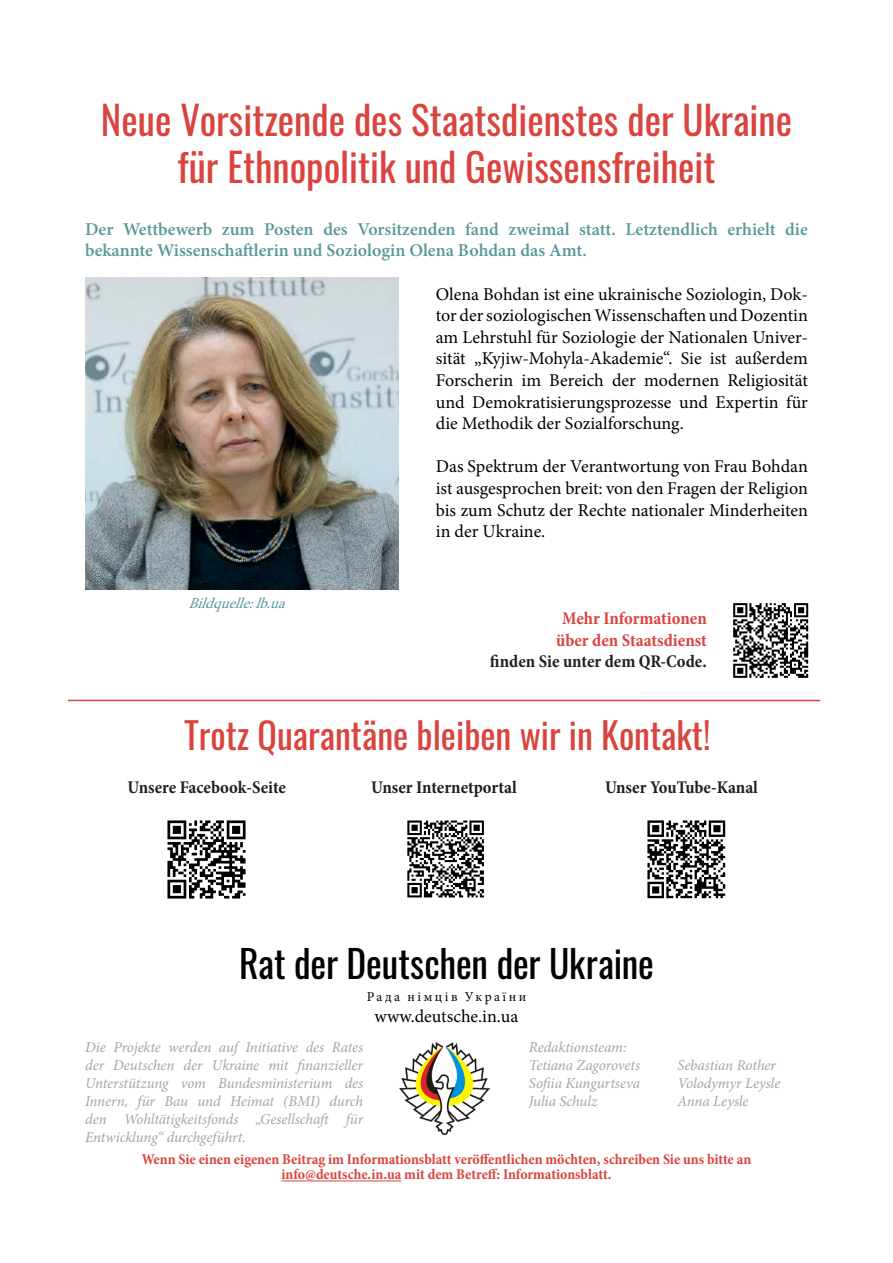
<style>
.page{position:relative;width:893px;height:1263px;background:#fff}
.page>*{position:absolute;margin:0;border:0;box-sizing:border-box;transform-origin:0 0}
.t1{font:39px/46.8px "Oswald";color:#da443f;text-align:center}
.t2{font:37.5px "Oswald";letter-spacing:-.005em;color:#000}
.t3{font:36px "Oswald";color:#da443f}
.t4{font:18px/21.6px "Minion Pro";color:#000;text-align:justify}
.t5{font:600 18px/21.6px "Minion Pro";color:#55999b}
.t6{font:700 condensed 18px "Minion Pro";letter-spacing:-.005em;color:#231f20}
.t7{font:700 condensed 18px "Minion Pro";letter-spacing:-.005em;color:#da443f}
.t8{font:italic 15px/18px "Minion Pro";letter-spacing:-.005em;color:#a4a5a9}
.t9{font:700 condensed 15px "Minion Pro";letter-spacing:-.005em;color:#da443f}
.t10{font:italic 15px "Minion Pro";color:#55999b}
.t11{font:13.5px "Minion Pro";letter-spacing:.185em;color:#000}
</style>
<div class="page">
<hr style="left:68px;top:700px;width:752px;height:1px;background:#da443f">
<img style="left:400px;top:1042px;width:89px;height:92px">
<hr style="left:281px;top:1180px;width:120px;height:1px;background:#da443f">
<img style="left:86px;top:277px;width:313px;height:312px">
<img style="left:733px;top:603px;width:76px;height:75px">
<img style="left:167px;top:820px;width:79px;height:79px">
<img style="left:647px;top:820px;width:79px;height:79px">
<img style="left:407px;top:820px;width:77px;height:78px">
<p class="t1" style="left:101px;top:93px;width:693px">Neue Vorsitzende des Staatsdienstes der Ukraine für Ethnopolitik und Gewissensfreiheit</p>
<p class="t5" style="left:85px;top:218px;width:724px">Der Wettbewerb zum Posten des Vorsitzenden fand zweimal statt. Letztendlich erhielt die bekannte Wissenschaftlerin und Soziologin Olena Bohdan das Amt.</p>
<p class="t4" style="left:436px;top:283px;width:374px">Olena Bohdan ist eine ukrainische Soziologin, Dok&shy;tor der soziologischen Wissenschaften und Dozentin am Lehrstuhl für Soziologie der Nationalen Univer&shy;sität „Kyjiw-Mohyla-Akademie“. Sie ist außerdem Forscherin im Bereich der modernen Religiosität und Demokratisierungsprozesse und Expertin für die Methodik der Sozialforschung.</p>
<p class="t4" style="left:436px;top:456px;width:374px">Das Spektrum der Verantwortung von Frau Bohdan ist ausgesprochen breit: von den Fragen der Religion bis zum Schutz der Rechte nationaler Minderheiten in der Ukraine.</p>
<p class="t10" style="left:188px;top:593px;width:105px">Bildquelle:lb.ua</p>
<p class="t7" style="left:562px;top:606px;width:146px">Mehr Informationen</p>
<p class="t7" style="left:556px;top:628px;width:152px">über den Staatsdienst</p>
<p class="t6" style="left:490px;top:649px;width:218px">finden Sie unter dem QR-Code.</p>
<p class="t3" style="left:184px;top:703px;width:528px">Trotz Quarantäne bleiben wir in Kontakt!</p>
<p class="t6" style="left:127px;top:775px;width:160px">Unsere Facebook-Seite</p>
<p class="t6" style="left:371px;top:775px;width:147px">Unser Internetportal</p>
<p class="t6" style="left:605px;top:775px;width:154px">Unser YouTube-Kanal</p>
<p class="t2" style="left:239px;top:930px;width:416px">Rat der Deutschen der Ukraine</p>
<p class="t11" style="left:367px;top:987px;width:161px">Рада німців України</p>
<p class="t4" style="left:375px;top:1006px;width:145px">www.deutsche.in.ua</p>
<p class="t8" style="left:529px;top:1038px;width:99px">Redaktionsteam:</p>
<p class="t8" style="left:529px;top:1056px;width:113px">Tetiana Zagorovets</p>
<p class="t8" style="left:529px;top:1074px;width:113px">Sofiia Kungurtseva<br>Julia Schulz</p>
<p class="t8" style="left:85px;top:1038px;width:280px;text-align:justify">Die Projekte werden auf Initiative des Rates der Deutschen der Ukraine mit finanzieller Unterstützung vom Bundesministerium des Innern, für Bau und Heimat (BMI) durch den Wohltätigkeitsfonds „Gesellschaft für Entwicklung“ durchgeführt.</p>
<p class="t9" style="left:142px;top:1148px;width:611px">Wenn Sie einen eigenen Beitrag im Informationsblatt veröffentlichen möchten, schreiben Sie uns bitte an</p>
<p class="t9" style="left:281px;top:1164px;width:332px">info@deutsche.in.ua mit dem Betreff: Informationsblatt.</p>
<p class="t8" style="left:677px;top:1056px;width:104px">Sebastian Rother<br>Volodymyr Leysle</p>
<p class="t8" style="left:677px;top:1092px;width:73px">Anna Leysle</p>
</div>
